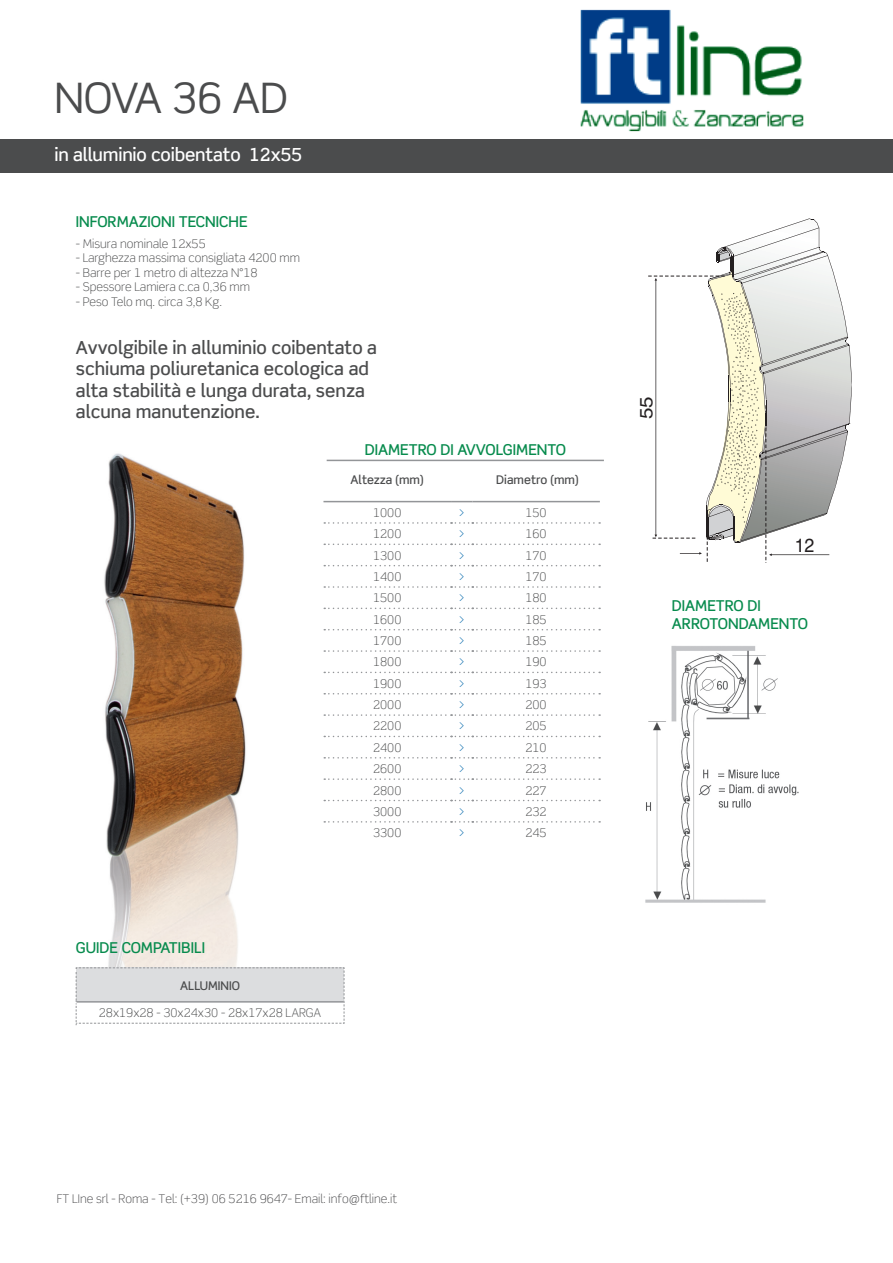
<style>
.page{position:relative;width:893px;height:1263px;background:#fff}
.page>*{position:absolute;margin:0;border:0;box-sizing:border-box;transform-origin:0 0}
.t1{font:42px "Scene Std";letter-spacing:-.01em;color:#4b4c4d}
.t2{font:19.05px "Helvetica";color:#231f20;scale:.93 1}
.t3{font:500 18px/21.6px "Scene Std";color:#4b4c4d}
.t4{font:500 18px "Scene Std";letter-spacing:-.01em;color:#fff}
.t5{font:17.85px "Helvetica";color:#231f20;scale:1.17 1}
.t6{font:500 15px/18px "Scene Std";color:#078b4d}
.t7{font:300 12px "Scene Std";color:#4b4c4d}
.t8{font:300 12px "Scene Std";color:#4d4d4f}
.t9{font:500 12px "Scene Std";color:#4b4c4d}
.t10{font:300 12px "Scene Std";color:#0067aa}
</style>
<div class="page">
<div style="left:0;top:140px;width:893px;height:33px;background:#4b4c4d"></div>
<svg style="left:648px;top:218px;width:204px;height:344px"></svg>
<img style="left:104px;top:453px;width:142px;height:514px">
<svg style="left:323px;top:502px;width:277px;height:321px"></svg>
<hr style="left:323px;top:501px;width:128px;height:1px;background:#939598">
<svg style="left:451px;top:501px;width:21px;height:1px"></svg>
<hr style="left:472px;top:501px;width:128px;height:1px;background:#939598">
<svg style="left:324px;top:522px;width:276px;height:2px"></svg>
<svg style="left:324px;top:543px;width:276px;height:2px"></svg>
<svg style="left:324px;top:565px;width:276px;height:1px"></svg>
<svg style="left:324px;top:586px;width:276px;height:2px"></svg>
<svg style="left:324px;top:608px;width:276px;height:1px"></svg>
<svg style="left:324px;top:629px;width:276px;height:1px"></svg>
<svg style="left:324px;top:650px;width:276px;height:2px"></svg>
<svg style="left:324px;top:672px;width:276px;height:1px"></svg>
<svg style="left:324px;top:693px;width:276px;height:1px"></svg>
<svg style="left:324px;top:714px;width:276px;height:2px"></svg>
<svg style="left:324px;top:736px;width:276px;height:1px"></svg>
<svg style="left:324px;top:757px;width:276px;height:1px"></svg>
<svg style="left:324px;top:778px;width:276px;height:2px"></svg>
<svg style="left:324px;top:800px;width:276px;height:1px"></svg>
<svg style="left:324px;top:821px;width:276px;height:2px"></svg>
<img style="left:645px;top:646px;width:154px;height:257px">
<hr style="left:327px;top:460px;width:277px;height:1px;background:#939598">
<svg style="left:75px;top:967px;width:270px;height:58px"></svg>
<hr style="left:77px;top:1001px;width:267px;height:1px;background:#939598">
<img style="left:580px;top:9px;width:225px;height:131px">
<h1 class="t1" style="left:55px;top:72px;width:235px">NOVA 36 AD</h1>
<h3 class="t4" style="left:55px;top:143px;width:249px">in alluminio coibentato 12x55</h3>
<p class="t6" style="left:76px;top:212px;width:173px">INFORMAZIONI TECNICHE</p>
<p class="t7" style="left:76px;top:236px;width:131px">- Misura nominale 12x55</p>
<p class="t7" style="left:76px;top:251px;width:226px">- Larghezza massima consigliata 4200 mm</p>
<p class="t7" style="left:76px;top:265px;width:183px">- Barre per 1 metro di altezza N°18</p>
<p class="t7" style="left:76px;top:280px;width:176px">- Spessore Lamiera c.ca 0,36 mm</p>
<p class="t7" style="left:76px;top:294px;width:148px">- Peso Telo mq. circa 3,8 Kg.</p>
<h3 class="t3" style="left:76px;top:336px;width:303px">Avvolgibile in alluminio coibentato a schiuma poliuretanica ecologica ad alta stabilità e lunga durata, senza alcuna manutenzione.</h3>
<p class="t6" style="left:365px;top:440px;width:203px">DIAMETRO DI AVVOLGIMENTO</p>
<p class="t9" style="left:351px;top:472px;width:75px">Altezza (mm)</p>
<p class="t9" style="left:496px;top:472px;width:84px">Diametro (mm)</p>
<p class="t7" style="left:373px;top:505px;width:30px">1000</p>
<p class="t10" style="left:458px;top:505px;width:9px">&gt;</p>
<p class="t7" style="left:525px;top:505px;width:23px">150</p>
<p class="t7" style="left:373px;top:527px;width:30px">1200</p>
<p class="t10" style="left:458px;top:527px;width:9px">&gt;</p>
<p class="t7" style="left:525px;top:527px;width:23px">160</p>
<p class="t7" style="left:373px;top:548px;width:30px">1300</p>
<p class="t10" style="left:458px;top:548px;width:9px">&gt;</p>
<p class="t7" style="left:525px;top:548px;width:23px">170</p>
<p class="t7" style="left:373px;top:569px;width:30px">1400</p>
<p class="t10" style="left:458px;top:569px;width:9px">&gt;</p>
<p class="t7" style="left:525px;top:569px;width:23px">170</p>
<p class="t7" style="left:373px;top:591px;width:30px">1500</p>
<p class="t10" style="left:458px;top:591px;width:9px">&gt;</p>
<p class="t7" style="left:525px;top:591px;width:23px">180</p>
<p class="t7" style="left:373px;top:612px;width:30px">1600</p>
<p class="t10" style="left:458px;top:612px;width:9px">&gt;</p>
<p class="t7" style="left:525px;top:612px;width:23px">185</p>
<p class="t7" style="left:373px;top:633px;width:30px">1700</p>
<p class="t10" style="left:458px;top:633px;width:9px">&gt;</p>
<p class="t7" style="left:525px;top:633px;width:23px">185</p>
<p class="t7" style="left:373px;top:655px;width:30px">1800</p>
<p class="t10" style="left:458px;top:655px;width:9px">&gt;</p>
<p class="t7" style="left:525px;top:655px;width:23px">190</p>
<p class="t7" style="left:373px;top:676px;width:30px">1900</p>
<p class="t10" style="left:458px;top:676px;width:9px">&gt;</p>
<p class="t7" style="left:525px;top:676px;width:23px">193</p>
<p class="t7" style="left:373px;top:697px;width:30px">2000</p>
<p class="t10" style="left:458px;top:697px;width:9px">&gt;</p>
<p class="t7" style="left:525px;top:697px;width:23px">200</p>
<p class="t7" style="left:373px;top:719px;width:30px">2200</p>
<p class="t10" style="left:458px;top:719px;width:9px">&gt;</p>
<p class="t7" style="left:525px;top:719px;width:23px">205</p>
<p class="t7" style="left:373px;top:740px;width:30px">2400</p>
<p class="t10" style="left:458px;top:740px;width:9px">&gt;</p>
<p class="t7" style="left:525px;top:740px;width:23px">210</p>
<p class="t7" style="left:373px;top:762px;width:30px">2600</p>
<p class="t10" style="left:458px;top:762px;width:9px">&gt;</p>
<p class="t7" style="left:525px;top:762px;width:23px">223</p>
<p class="t7" style="left:373px;top:783px;width:30px">2800</p>
<p class="t10" style="left:458px;top:783px;width:9px">&gt;</p>
<p class="t7" style="left:525px;top:783px;width:23px">227</p>
<p class="t7" style="left:373px;top:804px;width:30px">3000</p>
<p class="t10" style="left:458px;top:804px;width:9px">&gt;</p>
<p class="t7" style="left:525px;top:804px;width:23px">232</p>
<p class="t7" style="left:373px;top:826px;width:30px">3300</p>
<p class="t10" style="left:458px;top:826px;width:9px">&gt;</p>
<p class="t7" style="left:525px;top:826px;width:23px">245</p>
<p class="t6" style="left:76px;top:939px;width:131px">GUIDE COMPATIBILI</p>
<p class="t9" style="left:180px;top:978px;width:61px">ALLUMINIO</p>
<p class="t7" style="left:99px;top:1006px;width:224px">28x19x28 - 30x24x30 - 28x17x28 LARGA</p>
<h3 class="t5" style="left:632px;top:419px;width:21px;rotate:-90deg">55</h3>
<h2 class="t2" style="left:795px;top:530px;width:23px">12</h2>
<p class="t6" style="left:672px;top:596px;width:138px">DIAMETRO DI<br>ARROTONDAMENTO</p>
<p class="t8" style="left:57px;top:1191px;width:342px">FT LIne srl - Roma - Tel: (+39) 06 5216 9647- Email: info@ftline.it</p>
</div>
